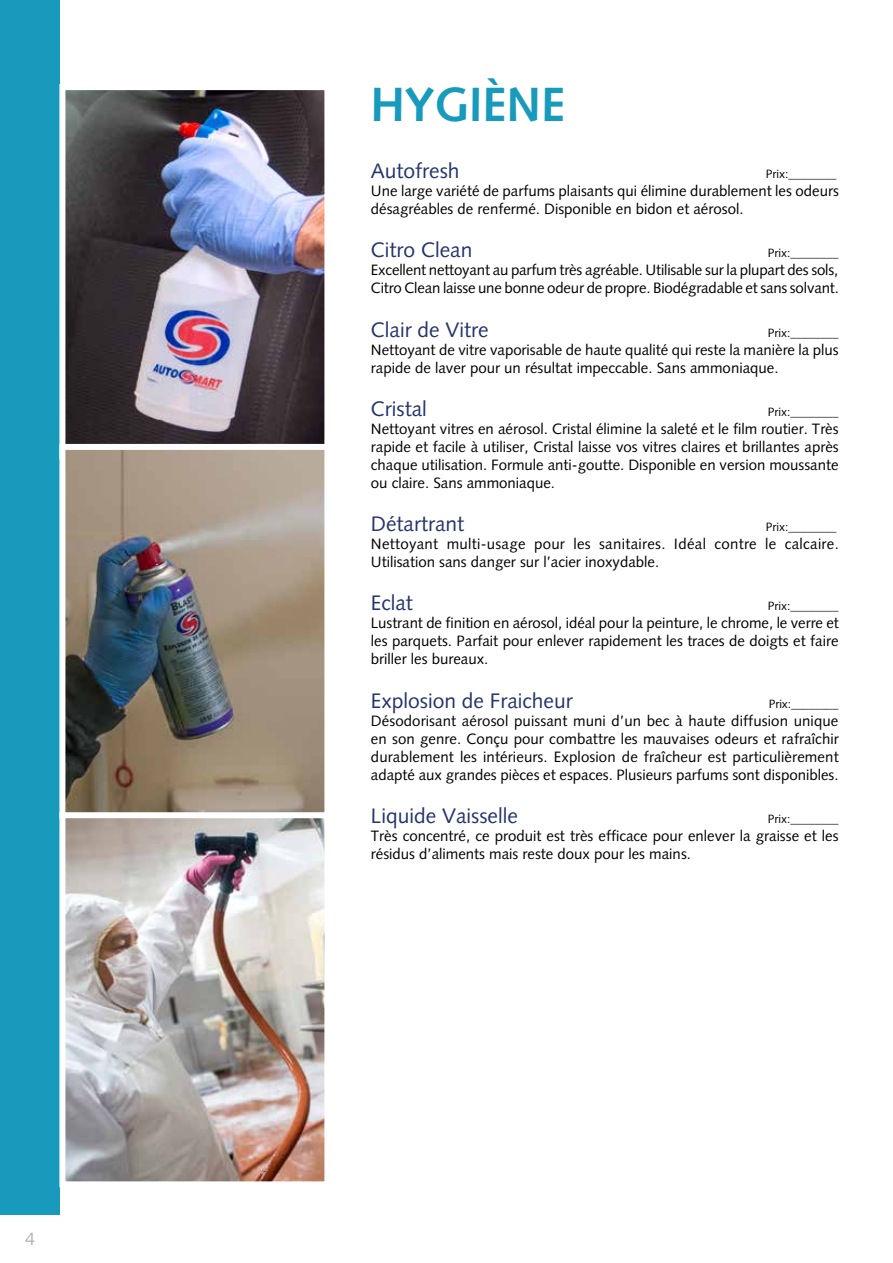
<style>
.page{position:relative;width:893px;height:1263px;background:#fff}
.page>*{position:absolute;margin:0;border:0;box-sizing:border-box;transform-origin:0 0}
.t1{font:700 48px "Syntax";color:#189abd}
.t2{font:21px "Syntax";color:#24346c}
.t3{font:18px "Syntax";color:#b1b1b1}
.t4{font:15px/18px "Syntax";color:#000}
.t5{font:15px/18px "Syntax";letter-spacing:.02em;color:#000}
.t6{font:12px "Syntax";color:#000}
</style>
<div class="page">
<div style="left:0;top:0;width:59px;height:1214px;background:#189abd"></div>
<img style="left:66px;top:91px;width:257px;height:353px">
<div style="left:59px;top:84px;width:271px;height:375px;border:6px solid #fff"></div>
<img style="left:66px;top:451px;width:257px;height:361px">
<div style="left:59px;top:444px;width:271px;height:375px;border:6px solid #fff"></div>
<img style="left:66px;top:819px;width:257px;height:361px">
<div style="left:59px;top:812px;width:271px;height:375px;border:6px solid #fff"></div>
<p class="t3" style="left:25px;top:1228px;width:12px">4</p>
<h1 class="t1" style="left:371px;top:76px;width:196px">HYGIÈNE</h1>
<h2 class="t2" style="left:371px;top:159px;width:90px">Autofresh</h2>
<p class="t6" style="left:766px;top:167px;width:72px">Prix:________</p>
<p class="t4" style="left:371px;top:182px;width:469px">Une large variété de parfums plaisants qui élimine durablement les odeurs désagréables de renfermé. Disponible en bidon et aérosol.</p>
<h2 class="t2" style="left:371px;top:238px;width:103px">Citro Clean</h2>
<p class="t6" style="left:768px;top:246px;width:72px">Prix:________</p>
<p class="t4" style="left:371px;top:261px;width:469px">Excellent nettoyant au parfum très agréable. Utilisable sur la plupart des sols,<br>Citro Clean laisse une bonne odeur de propre. Biodégradable et sans solvant.</p>
<h2 class="t2" style="left:371px;top:317px;width:119px">Clair de Vitre</h2>
<p class="t6" style="left:768px;top:325px;width:72px">Prix:________</p>
<p class="t4" style="left:371px;top:340px;width:469px">Nettoyant de vitre vaporisable de haute qualité qui reste la manière la plus rapide de laver pour un résultat impeccable. Sans ammoniaque.</p>
<h2 class="t2" style="left:371px;top:396px;width:57px">Cristal</h2>
<p class="t6" style="left:768px;top:405px;width:72px">Prix:________</p>
<p class="t4" style="left:371px;top:420px;width:469px;text-align:justify">Nettoyant vitres en aérosol. Cristal élimine la saleté et le film routier. Très rapide et facile à utiliser, Cristal laisse vos vitres claires et brillantes après chaque utilisation. Formule anti-goutte. Disponible en version moussante ou claire. Sans ammoniaque.</p>
<h2 class="t2" style="left:371px;top:511px;width:95px">Détartrant</h2>
<p class="t6" style="left:766px;top:520px;width:72px">Prix:________</p>
<p class="t5" style="left:371px;top:535px;width:469px">Nettoyant multi-usage pour les sanitaires. Idéal contre le calcaire.<br>Utilisation sans danger sur l’acier inoxydable.</p>
<h2 class="t2" style="left:371px;top:591px;width:43px">Eclat</h2>
<p class="t6" style="left:768px;top:599px;width:72px">Prix:________</p>
<p class="t4" style="left:371px;top:614px;width:470px;text-align:justify">Lustrant de finition en aérosol, idéal pour la peinture, le chrome, le verre et les parquets. Parfait pour enlever rapidement les traces de doigts et faire briller les bureaux.</p>
<h2 class="t2" style="left:371px;top:688px;width:203px">Explosion de Fraicheur</h2>
<p class="t6" style="left:769px;top:696px;width:71px">Prix:________</p>
<p class="t4" style="left:371px;top:711px;width:469px;text-align:justify">Désodorisant aérosol puissant muni d’un bec à haute diffusion unique en son genre. Conçu pour combattre les mauvaises odeurs et rafraîchir durablement les intérieurs. Explosion de fraîcheur est particulièrement adapté aux grandes pièces et espaces. Plusieurs parfums sont disponibles.</p>
<h2 class="t2" style="left:371px;top:803px;width:149px">Liquide Vaisselle</h2>
<p class="t6" style="left:768px;top:811px;width:72px">Prix:________</p>
<p class="t4" style="left:371px;top:826px;width:469px">Très concentré, ce produit est très efficace pour enlever la graisse et les résidus d’aliments mais reste doux pour les mains.</p>
</div>
